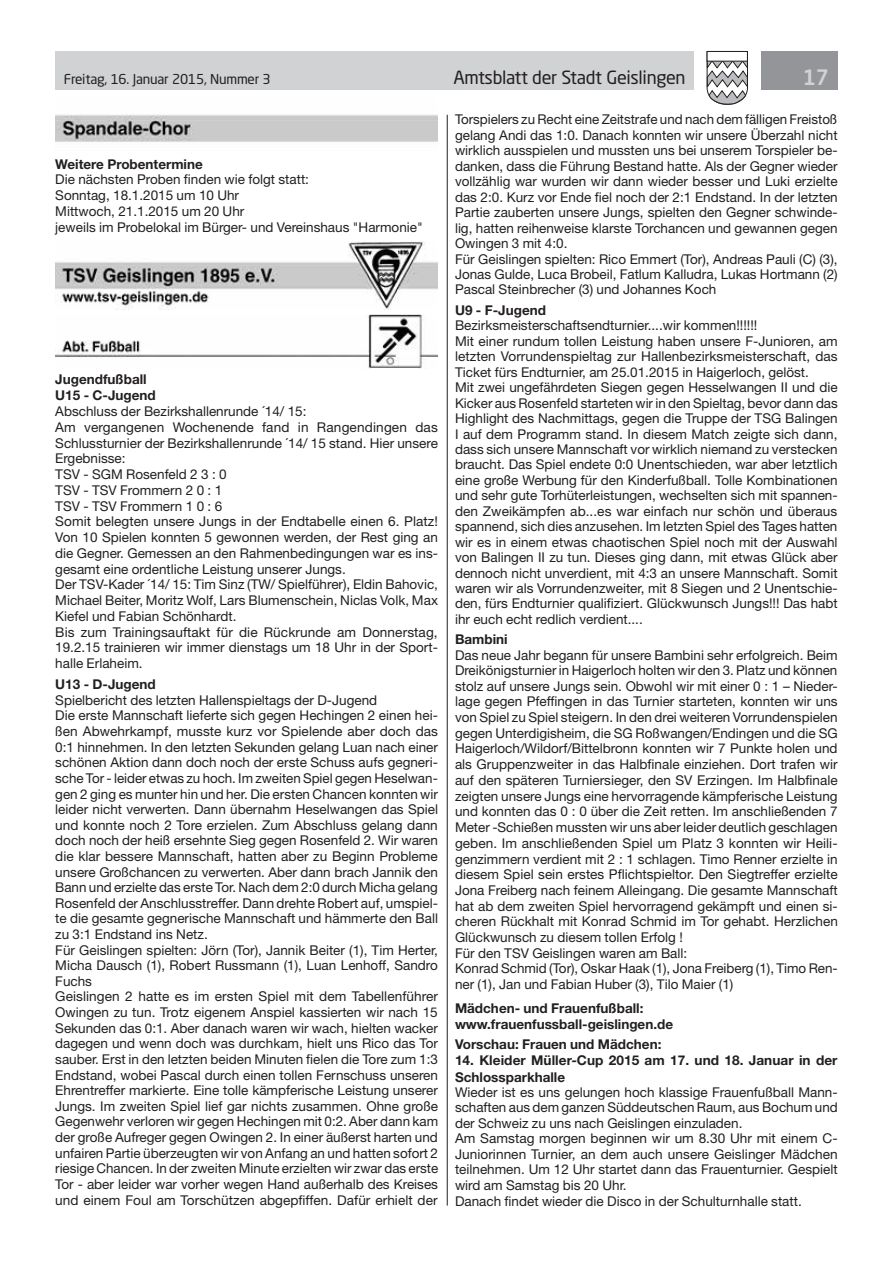
<style>
.page{position:relative;width:893px;height:1263px;background:#fff}
.page>*{position:absolute;margin:0;border:0;box-sizing:border-box;transform-origin:0 0}
.t1{font:500 21px "Neo Sans Std";color:#d1d2d4}
.t2{font:18px "Neo Sans Std";letter-spacing:-.02em;color:#231f20}
.t3{font:13.5px/15.6px "Helvetica Neue LT Std";color:#231f20}
.t4{font:700 13.5px/16.5px "Helvetica Neue LT Std";color:#231f20}
.t5{font:13.5px "Neo Sans Std";letter-spacing:-.015em;color:#231f20}
</style>
<div class="page">
<div style="left:55px;top:51px;width:639px;height:38px;background:#d1d2d4"></div>
<div style="left:761px;top:51px;width:77px;height:38px;background:#939598"></div>
<svg style="left:706px;top:51px;width:42px;height:54px"></svg>
<div style="left:707px;top:51px;width:41px;height:10px;background:#fff;border:1px solid #231f20"></div>
<hr style="left:447px;top:115px;width:1px;height:1090px;background:#231f20">
<img style="left:55px;top:114px;width:383px;height:28px">
<img style="left:55px;top:241px;width:383px;height:68px">
<img style="left:55px;top:315px;width:383px;height:53px">
<p class="t5" style="left:64px;top:71px;width:209px">Freitag, 16. Januar 2015, Nummer 3</p>
<h2 class="t2" style="left:453px;top:66px;width:234px">Amtsblatt der Stadt Geislingen</h2>
<h1 class="t1" style="left:803px;top:64px;width:28px">17</h1>
<p class="t4" style="left:55px;top:155px;width:149px">Weitere Probentermine</p>
<p class="t3" style="left:55px;top:172px;width:369px">Die nächsten Proben finden wie folgt statt:<br>Sonntag, 18.1.2015 um 10 Uhr<br>Mittwoch, 21.1.2015 um 20 Uhr<br>jeweils im Probelokal im Bürger- und Vereinshaus "Harmonie"</p>
<p class="t4" style="left:55px;top:370px;width:102px">Jugendfußball<br>U15 - C-Jugend</p>
<p class="t3" style="left:55px;top:403px;width:384px">Abschluss der Bezirkshallenrunde ´14/ 15:<br>Am vergangenen Wochenende fand in Rangendingen das Schlussturnier der Bezirkshallenrunde ´14/ 15 stand. Hier unsere Ergebnisse:<br>TSV - SGM Rosenfeld 2 3 : 0<br>TSV - TSV Frommern 2 0 : 1<br>TSV - TSV Frommern 1 0 : 6<br>Somit belegten unsere Jungs in der Endtabelle einen 6. Platz!<br>Von 10 Spielen konnten 5 gewonnen werden, der Rest ging an die Gegner. Gemessen an den Rahmenbedingungen war es ins&shy;gesamt eine ordentliche Leistung unserer Jungs.<br>Der TSV-Kader ´14/ 15: Tim Sinz (TW/ Spielführer), Eldin Bahovic, Michael Beiter, Moritz Wolf, Lars Blumenschein, Niclas Volk, Max Kiefel und Fabian Schönhardt.<br>Bis zum Trainingsauftakt für die Rückrunde am Donnerstag, 19.2.15 trainieren wir immer dienstags um 18 Uhr in der Sport&shy;halle Erlaheim.</p>
<p class="t4" style="left:55px;top:675px;width:102px">U13 - D-Jugend</p>
<p class="t3" style="left:55px;top:692px;width:384px">Spielbericht des letzten Hallenspieltags der D-Jugend<br>Die erste Mannschaft lieferte sich gegen Hechingen 2 einen hei&shy;ßen Abwehrkampf, musste kurz vor Spielende aber doch das 0:1 hinnehmen. In den letzten Sekunden gelang Luan nach einer schönen Aktion dann doch noch der erste Schuss aufs gegneri&shy;sche Tor - leider etwas zu hoch. Im zweiten Spiel gegen Heselwan&shy;gen 2 ging es munter hin und her. Die ersten Chancen konnten wir leider nicht verwerten. Dann übernahm Heselwangen das Spiel und konnte noch 2 Tore erzielen. Zum Abschluss gelang dann doch noch der heiß ersehnte Sieg gegen Rosenfeld 2. Wir waren die klar bessere Mannschaft, hatten aber zu Beginn Probleme unsere Großchancen zu verwerten. Aber dann brach Jannik den Bann und erzielte das erste Tor. Nach dem 2:0 durch Micha gelang Rosenfeld der Anschlusstreffer. Dann drehte Robert auf, umspiel&shy;te die gesamte gegnerische Mannschaft und hämmerte den Ball zu 3:1 Endstand ins Netz.<br>Für Geislingen spielten: Jörn (Tor), Jannik Beiter (1), Tim Herter, Micha Dausch (1), Robert Russmann (1), Luan Lenhoff, Sandro Fuchs<br>Geislingen 2 hatte es im ersten Spiel mit dem Tabellenführer Owingen zu tun. Trotz eigenem Anspiel kassierten wir nach 15<br>Sekunden das 0:1. Aber danach waren wir wach, hielten wacker dagegen und wenn doch was durchkam, hielt uns Rico das Tor sauber. Erst in den letzten beiden Minuten fielen die Tore zum 1:3<br>Endstand, wobei Pascal durch einen tollen Fernschuss unseren Ehrentreffer markierte. Eine tolle kämpferische Leistung unserer Jungs. Im zweiten Spiel lief gar nichts zusammen. Ohne große Gegenwehr verloren wir gegen Hechingen mit 0:2. Aber dann kam der große Aufreger gegen Owingen 2. In einer äußerst harten und unfairen Partie überzeugten wir von Anfang an und hatten sofort 2 riesige Chancen. In der zweiten Minute erzielten wir zwar das erste Tor - aber leider war vorher wegen Hand außerhalb des Kreises und einem Foul am Torschützen abgepfiffen. Dafür erhielt der</p>
<p class="t3" style="left:455px;top:112px;width:384px">Torspielers zu Recht eine Zeitstrafe und nach dem fälligen Freistoß gelang Andi das 1:0. Danach konnten wir unsere Überzahl nicht wirklich ausspielen und mussten uns bei unserem Torspieler be&shy;danken, dass die Führung Bestand hatte. Als der Gegner wieder vollzählig war wurden wir dann wieder besser und Luki erzielte das 2:0. Kurz vor Ende fiel noch der 2:1 Endstand. In der letzten Partie zauberten unsere Jungs, spielten den Gegner schwinde&shy;lig, hatten reihenweise klarste Torchancen und gewannen gegen Owingen 3 mit 4:0.<br>Für Geislingen spielten: Rico Emmert (Tor), Andreas Pauli (C) (3), Jonas Gulde, Luca Brobeil, Fatlum Kalludra, Lukas Hortmann (2)<br>Pascal Steinbrecher (3) und Johannes Koch</p>
<p class="t4" style="left:455px;top:301px;width:93px">U9 - F-Jugend</p>
<p class="t3" style="left:455px;top:318px;width:384px">Bezirksmeisterschaftsendturnier....wir kommen!!!!!!<br>Mit einer rundum tollen Leistung haben unsere F-Junioren, am letzten Vorrundenspieltag zur Hallenbezirksmeisterschaft, das Ticket fürs Endturnier, am 25.01.2015 in Haigerloch, gelöst.<br>Mit zwei ungefährdeten Siegen gegen Hesselwangen II und die Kicker aus Rosenfeld starteten wir in den Spieltag, bevor dann das Highlight des Nachmittags, gegen die Truppe der TSG Balingen I auf dem Programm stand. In diesem Match zeigte sich dann, dass sich unsere Mannschaft vor wirklich niemand zu verstecken braucht. Das Spiel endete 0:0 Unentschieden, war aber letztlich eine große Werbung für den Kinderfußball. Tolle Kombinationen und sehr gute Torhüterleistungen, wechselten sich mit spannen&shy;den Zweikämpfen ab...es war einfach nur schön und überaus spannend, sich dies anzusehen. Im letzten Spiel des Tages hatten wir es in einem etwas chaotischen Spiel noch mit der Auswahl von Balingen II zu tun. Dieses ging dann, mit etwas Glück aber dennoch nicht unverdient, mit 4:3 an unsere Mannschaft. Somit waren wir als Vorrundenzweiter, mit 8 Siegen und 2 Unentschie&shy;den, fürs Endturnier qualifiziert. Glückwunsch Jungs!!! Das habt ihr euch echt redlich verdient....</p>
<p class="t4" style="left:455px;top:631px;width:54px">Bambini</p>
<p class="t3" style="left:455px;top:647px;width:384px">Das neue Jahr begann für unsere Bambini sehr erfolgreich. Beim Dreikönigsturnier in Haigerloch holten wir den 3. Platz und können stolz auf unsere Jungs sein. Obwohl wir mit einer 0 : 1 – Nieder&shy;lage gegen Pfeffingen in das Turnier starteten, konnten wir uns von Spiel zu Spiel steigern. In den drei weiteren Vorrundenspielen gegen Unterdigisheim, die SG Roßwangen/Endingen und die SG Haigerloch/Wildorf/Bittelbronn konnten wir 7 Punkte holen und als Gruppenzweiter in das Halbfinale einziehen. Dort trafen wir auf den späteren Turniersieger, den SV Erzingen. Im Halbfinale zeigten unsere Jungs eine hervorragende kämpferische Leistung und konnten das 0 : 0 über die Zeit retten. Im anschließenden 7<br>Meter -Schießen mussten wir uns aber leider deutlich geschlagen geben. Im anschließenden Spiel um Platz 3 konnten wir Heili&shy;genzimmern verdient mit 2 : 1 schlagen. Timo Renner erzielte in diesem Spiel sein erstes Pflichtspieltor. Den Siegtreffer erzielte Jona Freiberg nach feinem Alleingang. Die gesamte Mannschaft hat ab dem zweiten Spiel hervorragend gekämpft und einen si&shy;cheren Rückhalt mit Konrad Schmid im Tor gehabt. Herzlichen Glückwunsch zu diesem tollen Erfolg !<br>Für den TSV Geislingen waren am Ball:<br>Konrad Schmid (Tor), Oskar Haak (1), Jona Freiberg (1), Timo Ren&shy;ner (1), Jan und Fabian Huber (3), Tilo Maier (1)</p>
<p class="t4" style="left:455px;top:1000px;width:220px;line-height:15.6px">Mädchen- und Frauenfußball: www.frauenfussball-geislingen.de</p>
<p class="t4" style="left:455px;top:1036px;width:208px">Vorschau: Frauen und Mädchen:</p>
<p class="t4" style="left:455px;top:1052px;width:384px">14. Kleider Müller-Cup 2015 am 17. und 18. Januar in der<br>Schlossparkhalle</p>
<p class="t3" style="left:455px;top:1084px;width:384px">Wieder ist es uns gelungen hoch klassige Frauenfußball Mann&shy;schaften aus dem ganzen Süddeutschen Raum, aus Bochum und der Schweiz zu uns nach Geislingen einzuladen.<br>Am Samstag morgen beginnen wir um 8.30 Uhr mit einem C-Juniorinnen Turnier, an dem auch unsere Geislinger Mädchen teilnehmen. Um 12 Uhr startet dann das Frauenturnier. Gespielt wird am Samstag bis 20 Uhr.<br>Danach findet wieder die Disco in der Schulturnhalle statt.</p>
</div>
